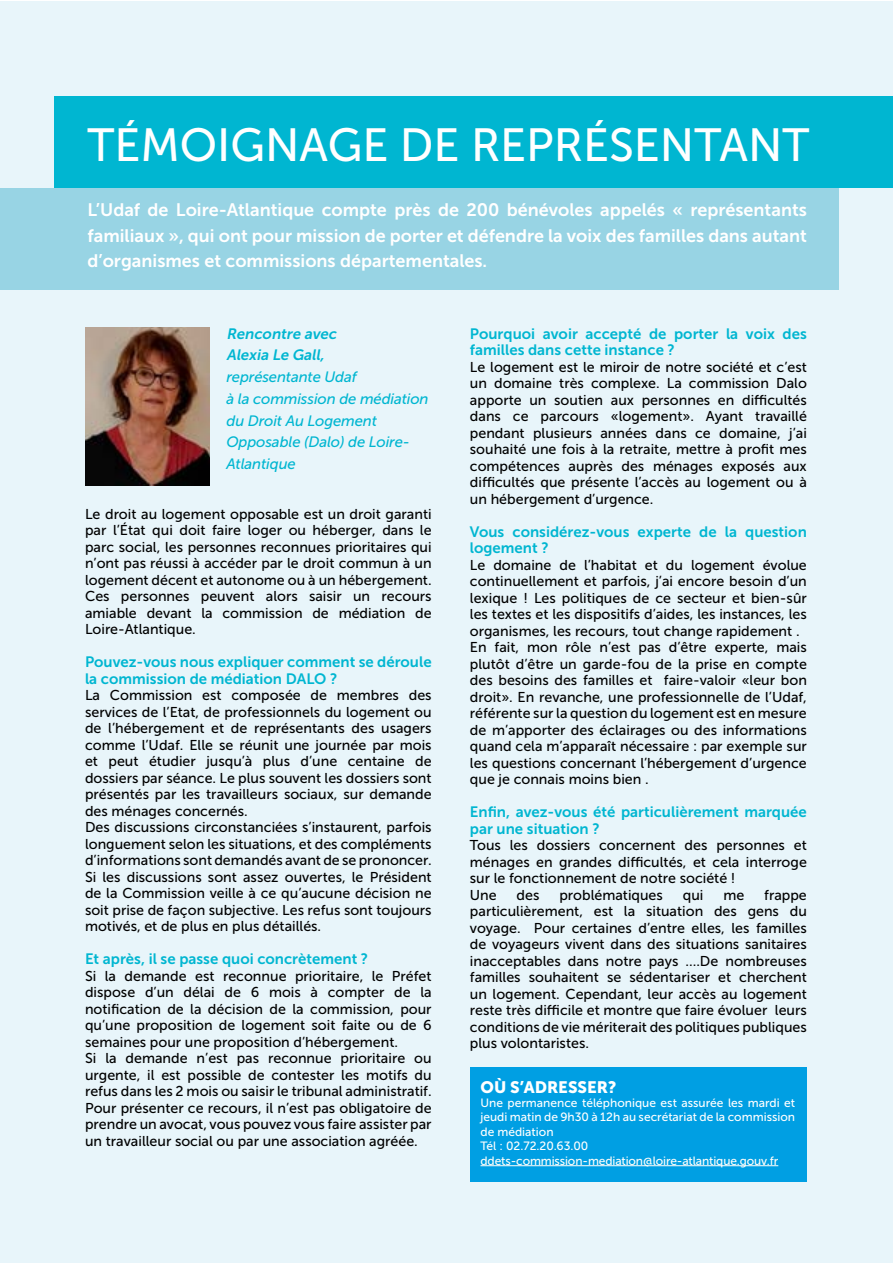
<style>
.page{position:relative;width:893px;height:1263px;background:#fff}
.page>*{position:absolute;margin:0;border:0;box-sizing:border-box;transform-origin:0 0}
.t1{font:46.35px "Museo Sans 500";color:#fff}
.t2{font:18px/25.5px "Museo Sans 700";color:#fff;text-align:justify}
.t3{font:16.5px "Museo Sans 900";color:#fff}
.t4{font:15px/16.5px "Museo Sans 700";color:#00b6d1}
.t5{font:italic 15px/21.8px "Museo Sans 500";letter-spacing:-.01em;color:#00b6d1}
.t6{font:italic 15px/21.8px "Museo Sans 700";color:#00b6d1}
.t7{font:14.25px/16.5px "Museo Sans 500";color:#000}
.t8{font:12px/14.4px "Museo Sans 500";color:#fff}
.t9{font:12px "Museo Sans 500";letter-spacing:-.01em;color:#fffefa}
</style>
<div class="page">
<div style="left:0;top:1px;width:893px;height:1262px;background:#e8f5fa"></div>
<div style="left:54px;top:96px;width:839px;height:92px;background:#00b6d1"></div>
<div style="left:0;top:188px;width:839px;height:101px;background:#98d4e4"></div>
<img style="left:85px;top:327px;width:124px;height:158px">
<div style="left:470px;top:1067px;width:337px;height:115px;background:#009fe3"></div>
<hr style="left:480px;top:1165px;width:298px;height:1px;background:#fffefa">
<h1 class="t1" style="left:88px;top:120px;width:723px">TÉMOIGNAGE DE REPRÉSENTANT</h1>
<p class="t2" style="left:88px;top:197px;width:721px">L’Udaf de Loire-Atlantique compte près de 200 bénévoles appelés « représentants familiaux », qui ont pour mission de porter et défendre la voix des familles dans autant d’organismes et commissions départementales.</p>
<p class="t6" style="left:226px;top:323px;width:114px">Rencontre avec<br>Alexia Le Gall,</p>
<p class="t5" style="left:226px;top:366px;width:204px">représentante Udaf<br>à la commission de médiation du Droit Au Logement<br>Opposable (Dalo) de Loire-<br>Atlantique</p>
<p class="t7" style="left:85px;top:506px;width:348px;text-align:justify">Le droit au logement opposable est un droit garanti par l’État qui doit faire loger ou héberger, dans le parc social, les personnes reconnues prioritaires qui n’ont pas réussi à accéder par le droit commun à un logement décent et autonome ou à un hébergement.<br>Ces personnes peuvent alors saisir un recours amiable devant la commission de médiation de Loire-Atlantique.</p>
<p class="t4" style="left:85px;top:654px;width:348px">Pouvez-vous nous expliquer comment se déroule la commission de médiation DALO ?</p>
<p class="t7" style="left:85px;top:687px;width:348px">La Commission est composée de membres des services de l’Etat, de professionnels du logement ou de l’hébergement et de représentants des usagers comme l’Udaf. Elle se réunit une journée par mois et peut étudier jusqu’à plus d’une centaine de dossiers par séance. Le plus souvent les dossiers sont présentés par les travailleurs sociaux, sur demande des ménages concernés.<br>Des discussions circonstanciées s’instaurent, parfois longuement selon les situations, et des compléments d’informations sont demandés avant de se prononcer.<br>Si les discussions sont assez ouvertes, le Président de la Commission veille à ce qu’aucune décision ne soit prise de façon subjective. Les refus sont toujours motivés, et de plus en plus détaillés.</p>
<p class="t4" style="left:85px;top:951px;width:285px">Et après, il se passe quoi concrètement ?</p>
<p class="t7" style="left:85px;top:968px;width:348px">Si la demande est reconnue prioritaire, le Préfet dispose d’un délai de 6 mois à compter de la notification de la décision de la commission, pour qu’une proposition de logement soit faite ou de 6 semaines pour une proposition d’hébergement.<br>Si la demande n’est pas reconnue prioritaire ou urgente, il est possible de contester les motifs du refus dans les 2 mois ou saisir le tribunal administratif.<br>Pour présenter ce recours, il n’est pas obligatoire de prendre un avocat, vous pouvez vous faire assister par un travailleur social ou par une association agréée.</p>
<p class="t4" style="left:470px;top:325px;width:338px">Pourquoi avoir accepté de porter la voix des familles dans cette instance ?</p>
<p class="t7" style="left:470px;top:359px;width:338px;text-align:justify">Le logement est le miroir de notre société et c’est un domaine très complexe. La commission Dalo apporte un soutien aux personnes en difficultés dans ce parcours «logement». Ayant travaillé pendant plusieurs années dans ce domaine, j’ai souhaité une fois à la retraite, mettre à profit mes compétences auprès des ménages exposés aux difficultés que présente l’accès au logement ou à un hébergement d’urgence.</p>
<p class="t4" style="left:470px;top:523px;width:338px">Vous considérez-vous experte de la question logement ?</p>
<p class="t7" style="left:470px;top:557px;width:338px">Le domaine de l’habitat et du logement évolue continuellement et parfois, j’ai encore besoin d’un lexique ! Les politiques de ce secteur et bien-sûr les textes et les dispositifs d’aides, les instances, les organismes, les recours, tout change rapidement .<br>En fait, mon rôle n’est pas d’être experte, mais plutôt d’être un garde-fou de la prise en compte des besoins des familles et faire-valoir «leur bon droit». En revanche, une professionnelle de l’Udaf, référente sur la question du logement est en mesure de m’apporter des éclairages ou des informations quand cela m’apparaît nécessaire : par exemple sur les questions concernant l’hébergement d’urgence que je connais moins bien .</p>
<p class="t4" style="left:470px;top:804px;width:338px">Enfin, avez-vous été particulièrement marquée par une situation ?</p>
<p class="t7" style="left:470px;top:837px;width:338px">Tous les dossiers concernent des personnes et ménages en grandes difficultés, et cela interroge sur le fonctionnement de notre société !<br>Une</p>
<p class="t7" style="left:470px;top:887px;width:338px;text-align:justify;text-indent:294px">frappe particulièrement, est la situation des gens du voyage. Pour certaines d’entre elles, les familles de voyageurs vivent dans des situations sanitaires inacceptables dans notre pays ….De nombreuses familles souhaitent se sédentariser et cherchent un logement. Cependant, leur accès au logement reste très difficile et montre que faire évoluer leurs conditions de vie mériterait des politiques publiques plus volontaristes.</p>
<p class="t3" style="left:480px;top:1077px;width:137px">OÙ S’ADRESSER?</p>
<p class="t8" style="left:480px;top:1095px;width:316px">Une permanence téléphonique est assurée les mardi et jeudi matin de 9h30 à 12h au secrétariat de la commission de médiation<br>Tél : 02.72.20.63.00</p>
<p class="t9" style="left:480px;top:1154px;width:299px">ddets-commission-mediation@loire-atlantique.gouv.fr</p>
<p class="t7" style="left:517px;top:887px;width:24px">des</p>
<p class="t7" style="left:559px;top:887px;width:105px">problématiques</p>
<p class="t7" style="left:683px;top:887px;width:22px">qui</p>
<p class="t7" style="left:723px;top:887px;width:22px">me</p>
</div>
